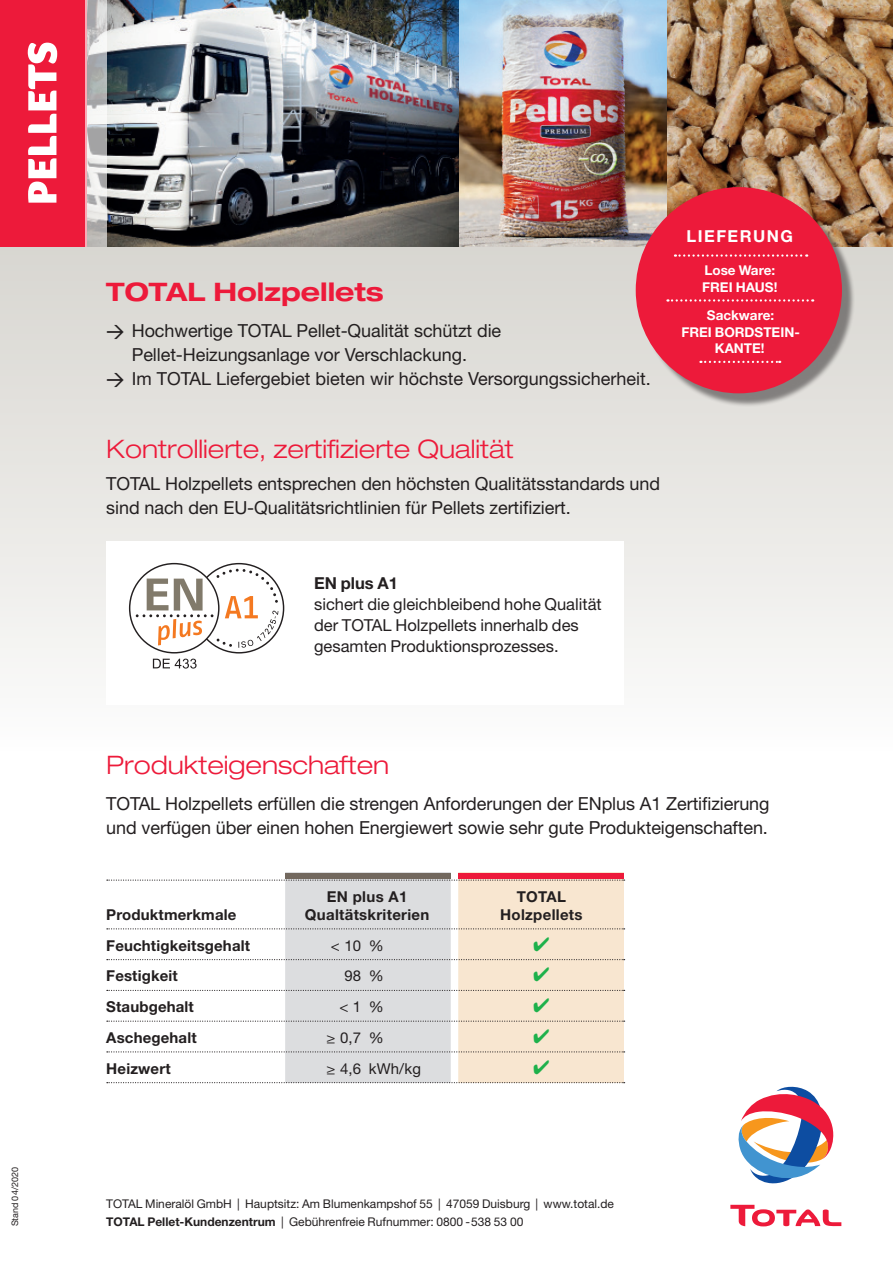
<style>
.page{position:relative;width:893px;height:1263px;background:#fff}
.page>*{position:absolute;margin:0;border:0;box-sizing:border-box;transform-origin:0 0}
.t1{font:300 expanded 25.5px "Helvetica Neue LT";color:#ed1a3a}
.t2{font:700 expanded 25.5px "Helvetica Neue LT";color:#ed1a3a}
.t3{font:18px/24px "Helvetica Neue LT";letter-spacing:-.005em;color:#231f20}
.t4{font:16.5px/21px "Helvetica Neue LT";color:#231f20}
.t5{font:700 16.5px "Helvetica Neue LT";letter-spacing:.09em;color:#fff}
.t6{font:700 16.5px "Helvetica Neue LT";color:#231f20}
.t7{font:700 15px "Helvetica Neue LT";letter-spacing:.01em;color:#231f20}
.t8{font:15px "Helvetica Neue LT";letter-spacing:.01em;color:#231f20}
.t9{font:700 13.5px/16.5px "Helvetica Neue LT";color:#fff}
.t10{font:12px/18px "Helvetica Neue LT";color:#231f20}
.t11{font:9px "Helvetica Neue LT";color:#231f20}
.s1{font-family:"DINOT";font-weight:500}
.s2{font-weight:700}
</style>
<div class="page">
<div style="left:0;top:247px;width:893px;height:503px;background:linear-gradient(to bottom,#d7d5cf,#fcfcfc)"></div>
<div style="left:106px;top:542px;width:518px;height:163px;background:#fff"></div>
<img style="left:666px;top:0;width:227px;height:247px">
<img style="left:106px;top:0;width:560px;height:247px">
<svg style="left:738px;top:1086px;width:96px;height:98px"></svg>
<svg style="left:730px;top:1205px;width:111px;height:21px"></svg>
<div style="left:0;top:0;width:86px;height:247px;background:#ed1a3a"></div>
<svg style="left:85px;top:0;width:21px;height:247px"></svg>
<svg style="left:28px;top:43px;width:29px;height:160px"></svg>
<div style="left:640px;top:191px;width:215px;height:216px;background:#231f20;opacity:.5"></div>
<div style="left:636px;top:187px;width:206px;height:206px;background:#ed1a3a;border-radius:50%"></div>
<svg style="left:675px;top:254px;width:132px;height:3px"></svg>
<svg style="left:667px;top:299px;width:146px;height:3px"></svg>
<svg style="left:700px;top:361px;width:80px;height:2px"></svg>
<svg style="left:129px;top:563px;width:155px;height:90px"></svg>
<svg style="left:153px;top:659px;width:44px;height:10px"></svg>
<div style="left:458px;top:873px;width:166px;height:210px;background:#f8e6d0"></div>
<div style="left:285px;top:873px;width:166px;height:210px;background:#dcdddf"></div>
<svg style="left:107px;top:879px;width:518px;height:2px"></svg>
<svg style="left:107px;top:928px;width:518px;height:1px"></svg>
<svg style="left:107px;top:959px;width:518px;height:1px"></svg>
<svg style="left:107px;top:990px;width:518px;height:1px"></svg>
<svg style="left:107px;top:1020px;width:518px;height:2px"></svg>
<svg style="left:107px;top:1051px;width:518px;height:1px"></svg>
<svg style="left:107px;top:1082px;width:518px;height:1px"></svg>
<div style="left:458px;top:873px;width:166px;height:5px;background:#ed1a3a"></div>
<div style="left:285px;top:873px;width:166px;height:5px;background:#72685e"></div>
<p class="t11" style="left:10px;top:1226px;width:60px;rotate:-90deg">Stand 04/2020</p>
<h1 class="t2" style="left:106px;top:276px;width:279px">TOTAL Holzpellets</h1>
<p class="t3" style="left:106px;top:319px;width:396px;text-align:center"><span class="s1">→</span> Hochwertige TOTAL Pellet-Qualität schützt die<br>Pellet-Heizungsanlage vor Verschlackung.</p>
<p class="t3" style="left:106px;top:367px;width:546px"><span class="s1">→</span> Im TOTAL Liefergebiet bieten wir höchste Versorgungssicherheit.</p>
<h1 class="t1" style="left:106px;top:434px;width:409px">Kontrollierte, zertifizierte Qualität</h1>
<p class="t3" style="left:106px;top:472px;width:555px">TOTAL Holzpellets entsprechen den höchsten Qualitätsstandards und sind nach den EU-Qualitätsrichtlinien für Pellets zertifiziert.</p>
<p class="t5" style="left:686px;top:226px;width:108px">LIEFERUNG</p>
<p class="t9" style="left:702px;top:262px;width:77px">Lose Ware:<br>FREI HAUS!</p>
<p class="t9" style="left:681px;top:307px;width:120px;text-align:center">Sackware:<br>FREI BORDSTEIN-<br>KANTE!</p>
<p class="t6" style="left:314px;top:573px;width:85px">EN plus A1</p>
<p class="t4" style="left:314px;top:593px;width:289px">sichert die gleichbleibend hohe Qualität der TOTAL Holzpellets innerhalb des gesamten Produktionsprozesses.</p>
<h1 class="t1" style="left:106px;top:749px;width:284px">Produkteigenschaften</h1>
<p class="t3" style="left:106px;top:792px;width:665px">TOTAL Holzpellets erfüllen die strengen Anforderungen der ENplus A1 Zertifizierung und verfügen über einen hohen Energiewert sowie sehr gute Produkteigenschaften.</p>
<p class="t7" style="left:327px;top:887px;width:82px">EN plus A1</p>
<p class="t7" style="left:517px;top:887px;width:51px">TOTAL</p>
<p class="t7" style="left:106px;top:905px;width:132px">Produktmerkmale</p>
<p class="t7" style="left:305px;top:905px;width:126px">Qualtätskriterien</p>
<p class="t7" style="left:500px;top:905px;width:84px">Holzpellets</p>
<p class="t7" style="left:106px;top:936px;width:145px">Feuchtigkeitsgehalt</p>
<p class="t8" style="left:331px;top:936px;width:54px">&lt; 10 %</p>
<p class="t7" style="left:106px;top:967px;width:73px">Festigkeit</p>
<p class="t8" style="left:344px;top:967px;width:41px">98 %</p>
<p class="t7" style="left:106px;top:997px;width:89px">Staubgehalt</p>
<p class="t8" style="left:339px;top:998px;width:46px">&lt; 1 %</p>
<p class="t7" style="left:106px;top:1028px;width:92px">Aschegehalt</p>
<p class="t8" style="left:327px;top:1028px;width:59px">≥ 0,7 %</p>
<p class="t7" style="left:106px;top:1059px;width:66px">Heizwert</p>
<p class="t8" style="left:327px;top:1059px;width:96px">≥ 4,6 kWh/kg</p>
<p class="t10" style="left:106px;top:1195px;width:509px">TOTAL Mineralöl GmbH | Hauptsitz: Am Blumenkampshof 55 | 47059 Duisburg | www.total.de<br><span class="s2">TOTAL Pellet-Kundenzentrum</span> | Gebührenfreie Rufnummer: 0800 -538 53 00</p>
</div>
